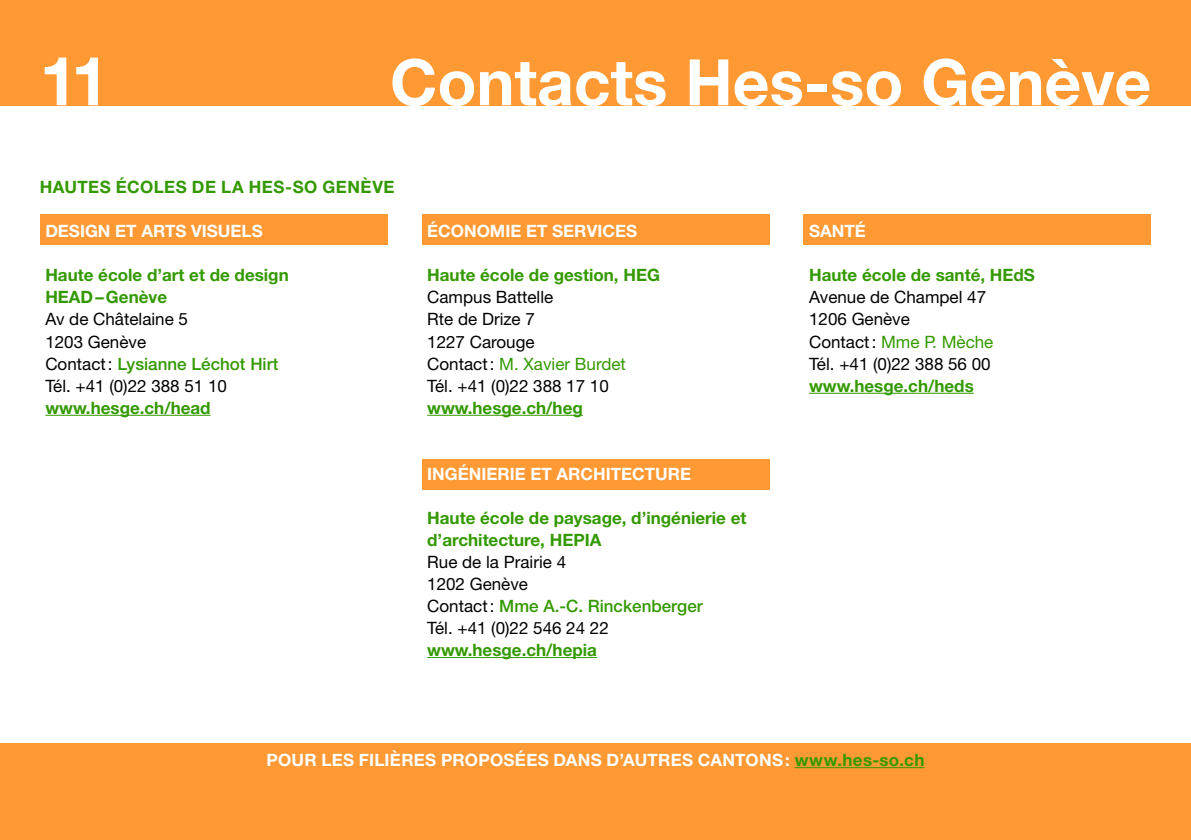
<style>
.page{position:relative;width:1191px;height:840px;background:#fff}
.page>*{position:absolute;margin:0;border:0;box-sizing:border-box;transform-origin:0 0}
.t1{font:700 68px "Helvetica Neue LT Std";color:#fff}
.Titres_bandeau{font:700 64px "Helvetica Neue LT Std";color:#fff}
.Données{font:17px "Helvetica Neue LT Std";color:#000}
.Top-Line{font:700 17px "Helvetica Neue LT Std";color:#fff}
.Top-Line-2{font:700 17px/22px "Helvetica Neue LT Std";color:#390}
.Bold{font:700 17px/22px "Helvetica Neue LT Std";color:#390}
.Données-2{font:500 17px "Helvetica Neue LT Std";color:#390}
.Données-3{font:700 17px "Helvetica Neue LT Std";color:#390}
.Données-4{font:17px "Helvetica Neue LT Std";color:#390}
.Titres{font:700 17px "Helvetica Neue LT Std";letter-spacing:.03em;color:#390}
.Hyperlinks{font:700 17px "Helvetica Neue LT Std";color:#390}
.s1{font-weight:400;color:#000}
.s2{color:#000}
.s3{color:#390}
</style>
<div class="page">
<div style="left:0;top:0;width:1191px;height:105px;background:#f93"></div>
<div style="left:803px;top:214px;width:348px;height:30px;background:#f93"></div>
<div style="left:421px;top:214px;width:348px;height:30px;background:#f93"></div>
<div style="left:40px;top:214px;width:347px;height:30px;background:#f93"></div>
<div style="left:421px;top:459px;width:348px;height:30px;background:#f93"></div>
<div style="left:0;top:743px;width:1191px;height:96px;background:#f93"></div>
<hr style="left:45px;top:414px;width:166px;height:1px;background:#390">
<hr style="left:427px;top:414px;width:156px;height:1px;background:#390">
<hr style="left:427px;top:656px;width:170px;height:1px;background:#390">
<hr style="left:809px;top:392px;width:164px;height:1px;background:#390">
<hr style="left:794px;top:766px;width:130px;height:1px;background:#390">
<h1 class="t1" style="left:40px;top:39px;width:71px">11</h1>
<p class="Titres_bandeau" style="left:390px;top:43px;width:763px">Contacts Hes-so Genève</p>
<p class="Titres" style="left:40px;top:177px;width:356px">HAUTES ÉCOLES DE LA HES-SO GENÈVE</p>
<p class="Top-Line" style="left:45px;top:221px;width:219px">DESIGN ET ARTS VISUELS</p>
<p class="Bold" style="left:45px;top:264px;width:245px">Haute école d’art et de design<br>HEAD–Genève</p>
<p class="Données" style="left:45px;top:309px;width:144px">Av de Châtelaine 5</p>
<p class="Données" style="left:45px;top:331px;width:102px">1203 Genève</p>
<p class="Données-2" style="left:45px;top:353px;width:234px"><span class="s1">Contact:</span> Lysianne Léchot Hirt</p>
<p class="Données" style="left:45px;top:375px;width:183px">Tél. +41 (0)22 388 51 10</p>
<p class="Données-3" style="left:45px;top:397px;width:167px">www.hesge.ch/head</p>
<p class="Top-Line" style="left:427px;top:221px;width:211px">ÉCONOMIE ET SERVICES</p>
<p class="Top-Line-2" style="left:427px;top:264px;width:234px">Haute école de gestion, HEG</p>
<p class="Données" style="left:427px;top:287px;width:127px">Campus Battelle</p>
<p class="Données" style="left:427px;top:309px;width:109px">Rte de Drize 7</p>
<p class="Données" style="left:427px;top:331px;width:109px">1227 Carouge</p>
<p class="Données-4" style="left:427px;top:353px;width:200px"><span class="s2">Contact:</span> M. Xavier Burdet</p>
<p class="Données" style="left:427px;top:375px;width:183px">Tél. +41 (0)22 388 17 10</p>
<p class="Données-3" style="left:427px;top:397px;width:157px">www.hesge.ch/heg</p>
<p class="Top-Line" style="left:427px;top:463px;width:265px">INGÉNIERIE ET ARCHITECTURE</p>
<p class="Top-Line-2" style="left:427px;top:506px;width:321px">Haute école de paysage, d’ingénierie et d’architecture, HEPIA</p>
<p class="Données" style="left:427px;top:551px;width:140px">Rue de la Prairie 4</p>
<p class="Données" style="left:427px;top:573px;width:102px">1202 Genève</p>
<p class="Données-2" style="left:427px;top:595px;width:277px"><span class="s1">Contact:</span> Mme A.-C. Rinckenberger</p>
<p class="Données" style="left:427px;top:617px;width:183px">Tél. +41 (0)22 546 24 22</p>
<p class="Données-3" style="left:427px;top:639px;width:171px">www.hesge.ch/hepia</p>
<p class="Top-Line" style="left:809px;top:221px;width:58px">SANTÉ</p>
<p class="Bold" style="left:809px;top:264px;width:227px">Haute école de santé, HEdS</p>
<p class="Données" style="left:809px;top:287px;width:179px">Avenue de Champel 47</p>
<p class="Données" style="left:809px;top:309px;width:102px">1206 Genève</p>
<p class="Données-4" style="left:809px;top:331px;width:186px"><span class="s2">Contact:</span> Mme P. Mèche</p>
<p class="Données" style="left:809px;top:353px;width:183px">Tél. +41 (0)22 388 56 00</p>
<p class="Hyperlinks" style="left:809px;top:375px;width:166px">www.hesge.ch/heds</p>
<p class="Top-Line" style="left:266px;top:749px;width:659px">POUR LES FILIÈRES PROPOSÉES DANS D’AUTRES CANTONS: <span class="s3">www.hes-so.ch</span></p>
</div>
